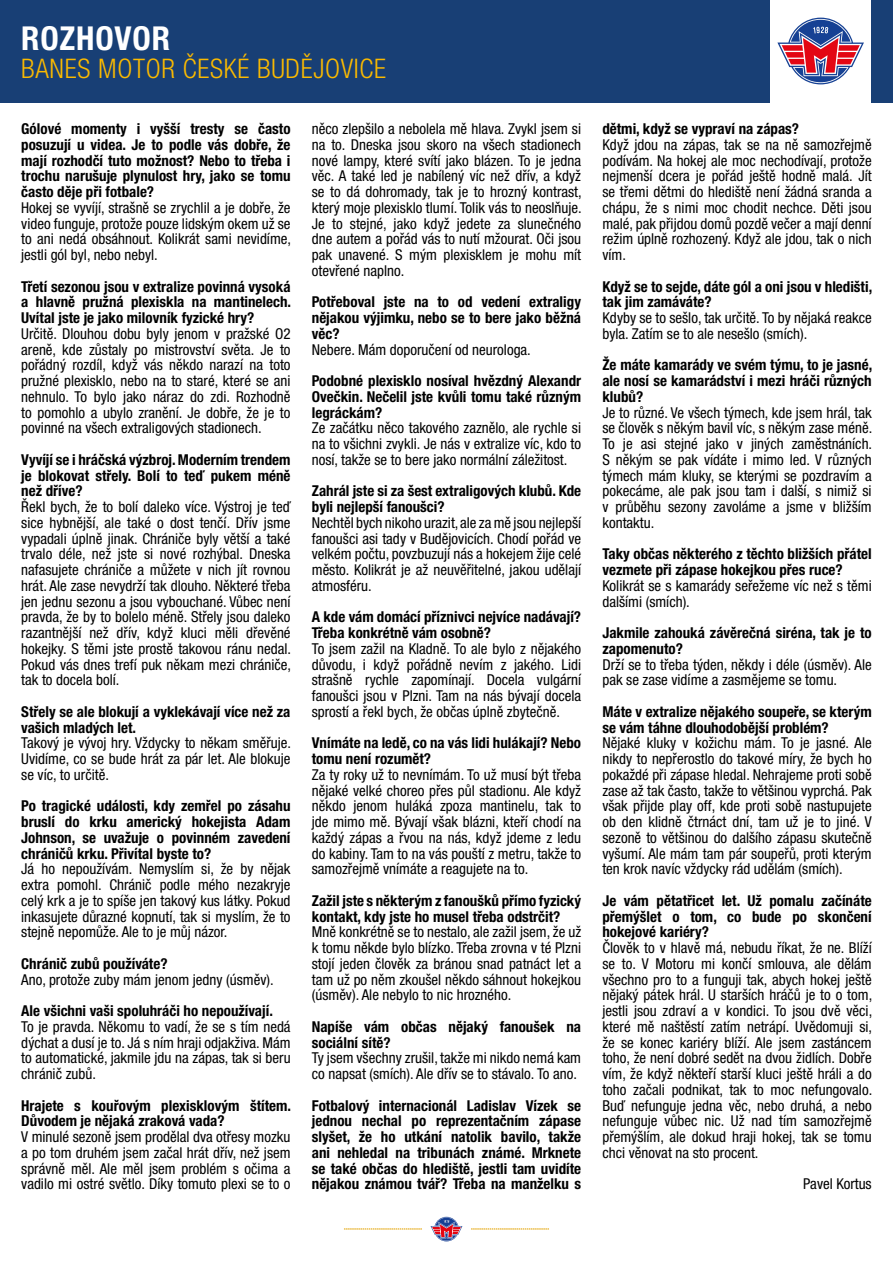
<style>
.page{position:relative;width:893px;height:1263px;background:#fff}
.page>*{position:absolute;margin:0;border:0;box-sizing:border-box;transform-origin:0 0}
.t1{font:700 condensed 33px "Helvetica Neue LT Pro";letter-spacing:.025em;color:#fff}
.t2{font:300 condensed 27px "Helvetica Neue LT Pro";letter-spacing:.025em;color:#fbba00}
.t3{font:condensed 15px/15.8px "Helvetica Neue LT Pro";color:#000;text-align:justify}
.t4{font:700 condensed 15px/15.8px "Helvetica Neue LT Pro";color:#000}
</style>
<div class="page">
<svg style="left:344px;top:1228px;width:78px;height:2px"></svg>
<svg style="left:471px;top:1228px;width:78px;height:2px"></svg>
<svg style="left:430px;top:1216px;width:33px;height:26px"></svg>
<div style="left:0;top:0;width:770px;height:102px;background:#183f75"></div>
<div style="left:872px;top:0;width:21px;height:102px;background:#183f75"></div>
<svg style="left:777px;top:17px;width:87px;height:68px"></svg>
<h1 class="t1" style="left:21px;top:18px;width:150px">ROZHOVOR</h1>
<h2 class="t2" style="left:21px;top:53px;width:366px">BANES MOTOR ČESKÉ BUDĚJOVICE</h2>
<p class="t4" style="left:21px;top:121px;width:271px;text-align:justify">Gólové momenty i vyšší tresty se často posuzují u videa. Je to podle vás dobře, že mají rozhodčí tuto možnost? Nebo to třeba i trochu narušuje plynulost hry, jako se tomu často děje při fotbale?</p>
<p class="t3" style="left:21px;top:199px;width:271px">Hokej se vyvíjí, strašně se zrychlil a je dobře, že video funguje, protože pouze lidským okem už se to ani nedá obsáhnout. Kolikrát sami nevidíme, jestli gól byl, nebo nebyl.</p>
<p class="t4" style="left:21px;top:278px;width:271px;text-align:justify">Třetí sezonou jsou v extralize povinná vysoká a hlavně pružná plexiskla na mantinelech.<br>Uvítal jste je jako milovník fyzické hry?</p>
<p class="t3" style="left:21px;top:325px;width:271px">Určitě. Dlouhou dobu byly jenom v pražské O2 areně, kde zůstaly po mistrovství světa. Je to pořádný rozdíl, když vás někdo narazí na toto pružné plexisklo, nebo na to staré, které se ani nehnulo. To bylo jako náraz do zdi. Rozhodně to pomohlo a ubylo zranění. Je dobře, že je to povinné na všech extraligových stadionech.</p>
<p class="t4" style="left:21px;top:451px;width:271px;text-align:justify">Vyvíjí se i hráčská výzbroj. Moderním trendem je blokovat střely. Bolí to teď pukem méně než dříve?</p>
<p class="t3" style="left:21px;top:499px;width:271px">Řekl bych, že to bolí daleko více. Výstroj je teď sice hybnější, ale také o dost tenčí. Dřív jsme vypadali úplně jinak. Chrániče byly větší a také trvalo déle, než jste si nové rozhýbal. Dneska nafasujete chrániče a můžete v nich jít rovnou hrát. Ale zase nevydrží tak dlouho. Některé třeba jen jednu sezonu a jsou vybouchané. Vůbec není pravda, že by to bolelo méně. Střely jsou daleko razantnější než dřív, když kluci měli dřevěné hokejky. S těmi jste prostě takovou ránu nedal.<br>Pokud vás dnes trefí puk někam mezi chrániče, tak to docela bolí.</p>
<p class="t4" style="left:21px;top:703px;width:271px">Střely se ale blokují a vyklekávají více než za vašich mladých let.</p>
<p class="t3" style="left:21px;top:735px;width:271px">Takový je vývoj hry. Vždycky to někam směřuje.<br>Uvidíme, co se bude hrát za pár let. Ale blokuje se víc, to určitě.</p>
<p class="t4" style="left:21px;top:798px;width:271px;text-align:justify">Po tragické události, kdy zemřel po zásahu bruslí do krku americký hokejista Adam Johnson, se uvažuje o povinném zavedení chráničů krku. Přivítal byste to?</p>
<p class="t3" style="left:21px;top:861px;width:271px">Já ho nepoužívám. Nemyslím si, že by nějak extra pomohl. Chránič podle mého nezakryje celý krk a je to spíše jen takový kus látky. Pokud inkasujete důrazné kopnutí, tak si myslím, že to stejně nepomůže. Ale to je můj názor.</p>
<p class="t4" style="left:21px;top:955px;width:148px">Chránič zubů používáte?</p>
<p class="t3" style="left:21px;top:971px;width:254px">Ano, protože zuby mám jenom jedny (úsměv).</p>
<p class="t4" style="left:21px;top:1003px;width:253px">Ale všichni vaši spoluhráči ho nepoužívají.</p>
<p class="t3" style="left:21px;top:1018px;width:271px">To je pravda. Někomu to vadí, že se s tím nedá dýchat a dusí je to. Já s ním hraji odjakživa. Mám to automatické, jakmile jdu na zápas, tak si beru chránič zubů.</p>
<p class="t4" style="left:21px;top:1097px;width:271px">Hrajete s kouřovým plexisklovým štítem.<br>Důvodem je nějaká zraková vada?</p>
<p class="t3" style="left:21px;top:1129px;width:271px">V minulé sezoně jsem prodělal dva otřesy mozku a po tom druhém jsem začal hrát dřív, než jsem správně měl. Ale měl jsem problém s očima a vadilo mi ostré světlo. Díky tomuto plexi se to o</p>
<p class="t3" style="left:312px;top:121px;width:271px">něco zlepšilo a nebolela mě hlava. Zvykl jsem si na to. Dneska jsou skoro na všech stadionech nové lampy, které svítí jako blázen. To je jedna věc. A také led je nabílený víc než dřív, a když se to dá dohromady, tak je to hrozný kontrast, který moje plexisklo tlumí. Tolik vás to neoslňuje.<br>Je to stejné, jako když jedete za slunečného dne autem a pořád vás to nutí mžourat. Oči jsou pak unavené. S mým plexisklem je mohu mít otevřené naplno.</p>
<p class="t4" style="left:312px;top:294px;width:271px;text-align:justify">Potřeboval jste na to od vedení extraligy nějakou výjimku, nebo se to bere jako běžná věc?</p>
<p class="t3" style="left:312px;top:341px;width:221px">Nebere. Mám doporučení od neurologa.</p>
<p class="t4" style="left:312px;top:373px;width:271px;text-align:justify">Podobné plexisklo nosíval hvězdný Alexandr Ovečkin. Nečelil jste kvůli tomu také různým legráckám?</p>
<p class="t3" style="left:312px;top:420px;width:271px">Ze začátku něco takového zaznělo, ale rychle si na to všichni zvykli. Je nás v extralize víc, kdo to nosí, takže se to bere jako normální záležitost.</p>
<p class="t4" style="left:312px;top:483px;width:271px">Zahrál jste si za šest extraligových klubů. Kde byli nejlepší fanoušci?</p>
<p class="t3" style="left:312px;top:514px;width:271px">Nechtěl bych nikoho urazit, ale za mě jsou nejlepší fanoušci asi tady v Budějovicích. Chodí pořád ve velkém počtu, povzbuzují nás a hokejem žije celé město. Kolikrát je až neuvěřitelné, jakou udělají atmosféru.</p>
<p class="t4" style="left:312px;top:609px;width:271px">A kde vám domácí příznivci nejvíce nadávají?<br>Třeba konkrétně vám osobně?</p>
<p class="t3" style="left:312px;top:640px;width:271px">To jsem zažil na Kladně. To ale bylo z nějakého důvodu, i když pořádně nevím z jakého. Lidi strašně rychle zapomínají. Docela vulgární fanoušci jsou v Plzni. Tam na nás bývají docela sprostí a řekl bych, že občas úplně zbytečně.</p>
<p class="t4" style="left:312px;top:735px;width:271px">Vnímáte na ledě, co na vás lidi hulákají? Nebo tomu není rozumět?</p>
<p class="t3" style="left:312px;top:766px;width:271px">Za ty roky už to nevnímám. To už musí být třeba nějaké velké choreo přes půl stadionu. Ale když někdo jenom huláká zpoza mantinelu, tak to jde mimo mě. Bývají však blázni, kteří chodí na každý zápas a řvou na nás, když jdeme z ledu do kabiny. Tam to na vás pouští z metru, takže to samozřejmě vnímáte a reagujete na to.</p>
<p class="t4" style="left:312px;top:892px;width:271px">Zažil jste s některým z fanoušků přímo fyzický kontakt, kdy jste ho musel třeba odstrčit?</p>
<p class="t3" style="left:312px;top:924px;width:271px">Mně konkrétně se to nestalo, ale zažil jsem, že už k tomu někde bylo blízko. Třeba zrovna v té Plzni stojí jeden člověk za bránou snad patnáct let a tam už po něm zkoušel někdo sáhnout hokejkou (úsměv). Ale nebylo to nic hrozného.</p>
<p class="t4" style="left:312px;top:1018px;width:271px">Napíše vám občas nějaký fanoušek na sociální sítě?</p>
<p class="t3" style="left:312px;top:1050px;width:271px">Ty jsem všechny zrušil, takže mi nikdo nemá kam co napsat (smích). Ale dřív se to stávalo. To ano.</p>
<p class="t4" style="left:312px;top:1097px;width:271px;text-align:justify">Fotbalový internacionál Ladislav Vízek se jednou nechal po reprezentačním zápase slyšet, že ho utkání natolik bavilo, takže ani nehledal na tribunách známé. Mrknete se také občas do hlediště, jestli tam uvidíte nějakou známou tvář? Třeba na manželku s</p>
<p class="t4" style="left:602px;top:121px;width:198px">dětmi, když se vypraví na zápas?</p>
<p class="t3" style="left:602px;top:136px;width:271px">Když jdou na zápas, tak se na ně samozřejmě podívám. Na hokej ale moc nechodívají, protože nejmenší dcera je pořád ještě hodně malá. Jít se třemi dětmi do hlediště není žádná sranda a chápu, že s nimi moc chodit nechce. Děti jsou malé, pak přijdou domů pozdě večer a mají denní režim úplně rozhozený. Když ale jdou, tak o nich vím.</p>
<p class="t4" style="left:602px;top:278px;width:271px">Když se to sejde, dáte gól a oni jsou v hledišti, tak jim zamáváte?</p>
<p class="t3" style="left:602px;top:310px;width:271px">Kdyby se to sešlo, tak určitě. To by nějaká reakce byla. Zatím se to ale nesešlo (smích).</p>
<p class="t4" style="left:602px;top:357px;width:271px;text-align:justify">Že máte kamarády ve svém týmu, to je jasné, ale nosí se kamarádství i mezi hráči různých klubů?</p>
<p class="t3" style="left:602px;top:404px;width:271px">Je to různé. Ve všech týmech, kde jsem hrál, tak se člověk s někým bavil víc, s někým zase méně.<br>To je asi stejné jako v jiných zaměstnáních.<br>S někým se pak vídáte i mimo led. V různých týmech mám kluky, se kterými se pozdravím a pokecáme, ale pak jsou tam i další, s nimiž si v průběhu sezony zavoláme a jsme v bližším kontaktu.</p>
<p class="t4" style="left:602px;top:546px;width:271px">Taky občas některého z těchto bližších přátel vezmete při zápase hokejkou přes ruce?</p>
<p class="t3" style="left:602px;top:577px;width:271px">Kolikrát se s kamarády seřežeme víc než s těmi dalšími (smích).</p>
<p class="t4" style="left:602px;top:625px;width:271px">Jakmile zahouká závěrečná siréna, tak je to zapomenuto?</p>
<p class="t3" style="left:602px;top:656px;width:271px">Drží se to třeba týden, někdy i déle (úsměv). Ale pak se zase vidíme a zasmějeme se tomu.</p>
<p class="t4" style="left:602px;top:703px;width:271px">Máte v extralize nějakého soupeře, se kterým se vám táhne dlouhodobější problém?</p>
<p class="t3" style="left:602px;top:735px;width:271px">Nějaké kluky v kožichu mám. To je jasné. Ale nikdy to nepřerostlo do takové míry, že bych ho pokaždé při zápase hledal. Nehrajeme proti sobě zase až tak často, takže to většinou vyprchá. Pak však přijde play off, kde proti sobě nastupujete ob den klidně čtrnáct dní, tam už je to jiné. V sezoně to většinou do dalšího zápasu skutečně vyšumí. Ale mám tam pár soupeřů, proti kterým ten krok navíc vždycky rád udělám (smích).</p>
<p class="t4" style="left:602px;top:892px;width:271px;text-align:justify">Je vám pětatřicet let. Už pomalu začínáte přemýšlet o tom, co bude po skončení hokejové kariéry?</p>
<p class="t3" style="left:602px;top:940px;width:271px">Člověk to v hlavě má, nebudu říkat, že ne. Blíží se to. V Motoru mi končí smlouva, ale dělám všechno pro to a funguji tak, abych hokej ještě nějaký pátek hrál. U starších hráčů je to o tom, jestli jsou zdraví a v kondici. To jsou dvě věci, které mě naštěstí zatím netrápí. Uvědomuji si, že se konec kariéry blíží. Ale jsem zastáncem toho, že není dobré sedět na dvou židlích. Dobře vím, že když někteří starší kluci ještě hráli a do toho začali podnikat, tak to moc nefungovalo.<br>Buď nefunguje jedna věc, nebo druhá, a nebo nefunguje vůbec nic. Už nad tím samozřejmě přemýšlím, ale dokud hraji hokej, tak se tomu chci věnovat na sto procent.</p>
<p class="t3" style="left:803px;top:1176px;width:70px">Pavel Kortus</p>
</div>
